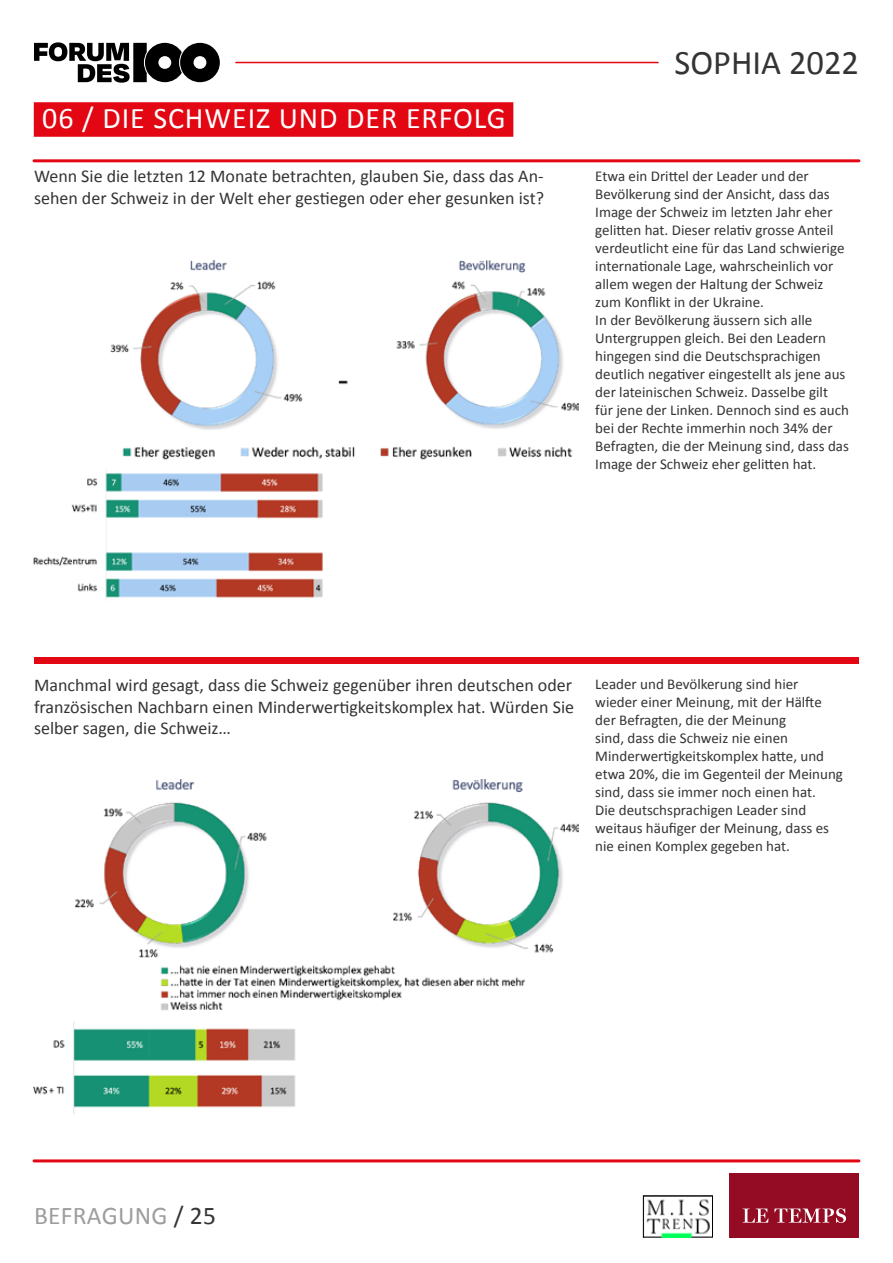
<style>
.page{position:relative;width:893px;height:1263px;background:#fff}
.page>*{position:absolute;margin:0;border:0;box-sizing:border-box;transform-origin:0 0}
.t1{font:34.5px "Calibri";color:#353333}
.t2{font:30px "Calibri";letter-spacing:.03em;color:#fff}
.t3{font:25.5px "Calibri";letter-spacing:.01em;color:#9d9d9c}
.t4{font:18px/21.6px "Calibri";color:#353333}
.t5{font:15px/18px "Calibri";color:#353333}
.s1{color:#353333}
</style>
<div class="page">
<hr style="left:236px;top:62px;width:422px;height:1px;background:#e30613">
<svg style="left:643px;top:1195px;width:70px;height:43px"></svg>
<div style="left:730px;top:1173px;width:129px;height:64px;background:#940c23"></div>
<svg style="left:742px;top:1208px;width:26px;height:14px"></svg>
<svg style="left:774px;top:1208px;width:72px;height:15px"></svg>
<svg style="left:34px;top:42px;width:186px;height:41px"></svg>
<div style="left:34px;top:102px;width:479px;height:35px;background:#e30613"></div>
<hr style="left:34px;top:159px;width:825px;height:3px;background:#e30613">
<hr style="left:34px;top:1159px;width:825px;height:3px;background:#e30613">
<img style="left:34px;top:261px;width:544px;height:337px">
<img style="left:34px;top:780px;width:544px;height:333px">
<div style="left:34px;top:657px;width:824px;height:7px;background:#e30613"></div>
<h1 class="t1" style="left:674px;top:41px;width:186px">SOPHIA 2022</h1>
<h2 class="t2" style="left:42px;top:100px;width:465px">06 / DIE SCHWEIZ UND DER ERFOLG</h2>
<p class="t4" style="left:34px;top:164px;width:512px">Wenn Sie die letzten 12 Monate betrachten, glauben Sie, dass das An&shy;sehen der Schweiz in der Welt eher gestiegen oder eher gesunken ist?</p>
<p class="t5" style="left:595px;top:166px;width:255px">Etwa ein Drittel der Leader und der Bevölkerung sind der Ansicht, dass das Image der Schweiz im letzten Jahr eher gelitten hat. Dieser relativ grosse Anteil verdeutlicht eine für das Land schwierige internationale Lage, wahrscheinlich vor allem wegen der Haltung der Schweiz zum Konflikt in der Ukraine.<br>In der Bevölkerung äussern sich alle Untergruppen gleich. Bei den Leadern hingegen sind die Deutschsprachigen deutlich negativer eingestellt als jene aus der lateinischen Schweiz. Dasselbe gilt für jene der Linken. Dennoch sind es auch bei der Rechte immerhin noch 34% der Befragten, die der Meinung sind, dass das Image der Schweiz eher gelitten hat.</p>
<p class="t4" style="left:34px;top:673px;width:542px;text-align:justify">Manchmal wird gesagt, dass die Schweiz gegenüber ihren deutschen oder französischen Nachbarn einen Minderwertigkeitskomplex hat. Würden Sie selber sagen, die Schweiz…</p>
<p class="t5" style="left:595px;top:674px;width:249px">Leader und Bevölkerung sind hier wieder einer Meinung, mit der Hälfte der Befragten, die der Meinung<br>sind, dass die Schweiz nie einen Minderwertigkeitskomplex hatte, und etwa 20%, die im Gegenteil der Meinung sind, dass sie immer noch einen hat.<br>Die deutschsprachigen Leader sind weitaus häufiger der Meinung, dass es nie einen Komplex gegeben hat.</p>
<h3 class="t3" style="left:34px;top:1200px;width:183px">BEFRAGUNG <span class="s1">/ 25</span></h3>
</div>
